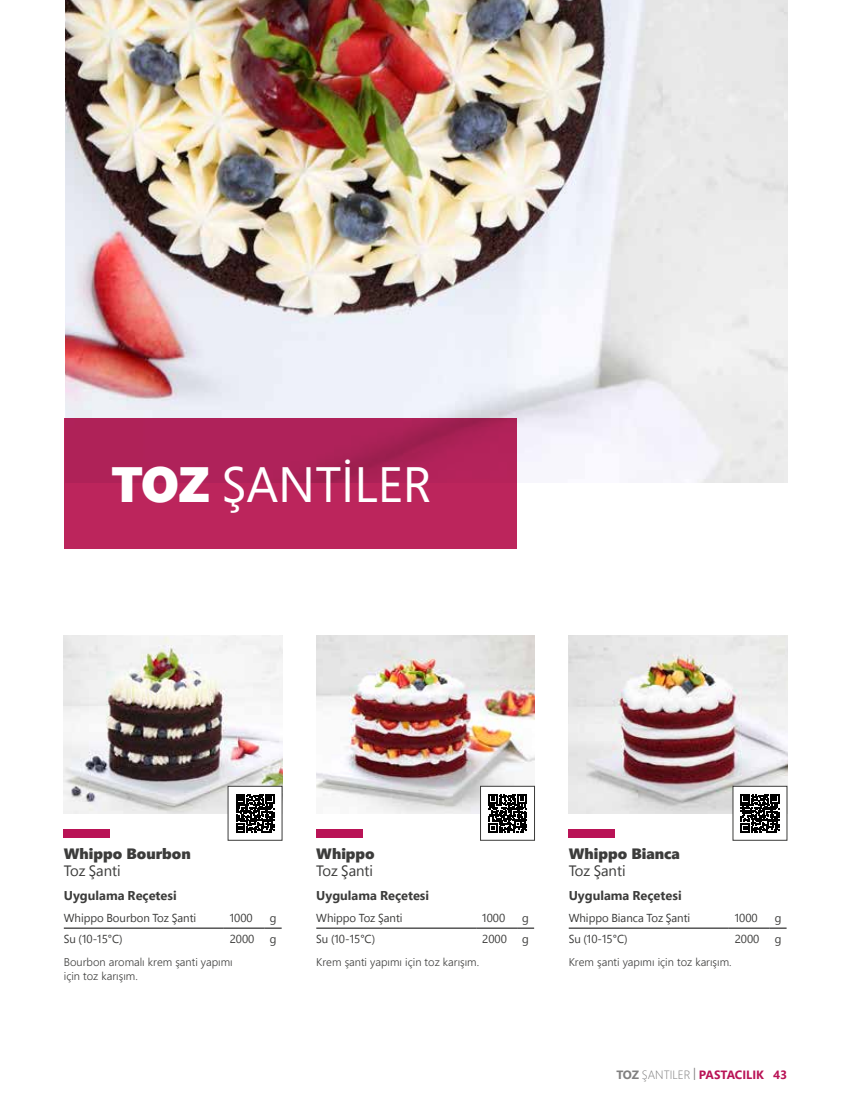
<style>
.page{position:relative;width:851px;height:1106px;background:#fff}
.page>*{position:absolute;margin:0;border:0;box-sizing:border-box;transform-origin:0 0}
.t1{font:49.5px "Segoe Pro";color:#fff}
.t2{font:15px "Segoe UI Black";color:#3c3c3b}
.t3{font:15px "Segoe Pro Display";color:#3c3c3b}
.t4{font:700 12.75px "Segoe Pro";color:#3c3c3b}
.t5{font:700 12px "Segoe Pro";color:#b91356}
.t6{font:11.55px "Segoe Pro Display";color:#3c3c3b}
.t7{font:300 11.25px/13.5px "Segoe Boot";color:#3c3c3b}
.s1{font-weight:900}
.s2{color:#818080}
.s3{font-family:"Segoe Pro Display";font-weight:300;color:#818080}
.s4{font-weight:400;color:#818080}
</style>
<div class="page">
<img style="left:64px;top:635px;width:218px;height:178px">
<img style="left:316px;top:635px;width:218px;height:178px">
<img style="left:568px;top:635px;width:219px;height:178px">
<div style="left:64px;top:829px;width:46px;height:8px;background:#b91356"></div>
<div style="left:316px;top:829px;width:46px;height:8px;background:#b91356"></div>
<div style="left:568px;top:829px;width:47px;height:8px;background:#b91356"></div>
<hr style="left:64px;top:927px;width:160px;height:1px;background:#000">
<hr style="left:224px;top:927px;width:40px;height:1px;background:#000">
<svg style="left:264px;top:927px;width:17px;height:1px"></svg>
<hr style="left:316px;top:927px;width:160px;height:1px;background:#000">
<hr style="left:476px;top:927px;width:41px;height:1px;background:#000">
<svg style="left:517px;top:927px;width:17px;height:1px"></svg>
<hr style="left:568px;top:927px;width:160px;height:1px;background:#000">
<hr style="left:728px;top:927px;width:41px;height:1px;background:#000">
<svg style="left:769px;top:927px;width:17px;height:1px"></svg>
<img style="left:66px;top:0;width:721px;height:483px">
<div style="left:65px;top:417px;width:452px;height:131px;background:#bc255c"></div>
<div style="left:228px;top:786px;width:54px;height:54px;background:#fff"></div>
<svg style="left:236px;top:794px;width:39px;height:39px"></svg>
<svg style="left:236px;top:794px;width:38px;height:38px"></svg>
<div style="left:480px;top:786px;width:54px;height:54px;background:#fff"></div>
<svg style="left:488px;top:794px;width:39px;height:39px"></svg>
<svg style="left:488px;top:794px;width:38px;height:38px"></svg>
<div style="left:480px;top:786px;width:54px;height:54px;border:1px solid #3c3c3b"></div>
<div style="left:732px;top:786px;width:54px;height:54px;background:#fff"></div>
<svg style="left:740px;top:794px;width:40px;height:39px"></svg>
<svg style="left:740px;top:794px;width:39px;height:38px"></svg>
<h1 class="t1" style="left:111px;top:450px;width:321px"><span class="s1">TOZ</span> ŞANTİLER</h1>
<p class="t2" style="left:64px;top:843px;width:128px">Whippo Bourbon</p>
<p class="t3" style="left:64px;top:860px;width:58px">Toz Şanti</p>
<p class="t4" style="left:64px;top:886px;width:114px">Uygulama Reçetesi</p>
<p class="t6" style="left:64px;top:909px;width:134px">Whippo Bourbon Toz Şanti</p>
<p class="t6" style="left:230px;top:909px;width:24px">1000</p>
<p class="t6" style="left:270px;top:909px;width:8px">g</p>
<p class="t6" style="left:64px;top:931px;width:60px">Su (10-15°C)</p>
<p class="t6" style="left:230px;top:931px;width:26px">2000</p>
<p class="t6" style="left:270px;top:931px;width:8px">g</p>
<p class="t7" style="left:64px;top:954px;width:170px">Bourbon aromalı krem şanti yapımı için toz karışım.</p>
<p class="t2" style="left:316px;top:843px;width:60px">Whippo</p>
<p class="t3" style="left:316px;top:860px;width:58px">Toz Şanti</p>
<p class="t4" style="left:316px;top:886px;width:114px">Uygulama Reçetesi</p>
<p class="t6" style="left:316px;top:909px;width:88px">Whippo Toz Şanti</p>
<p class="t6" style="left:482px;top:909px;width:24px">1000</p>
<p class="t6" style="left:522px;top:909px;width:8px">g</p>
<p class="t6" style="left:316px;top:931px;width:60px">Su (10-15°C)</p>
<p class="t6" style="left:482px;top:931px;width:26px">2000</p>
<p class="t6" style="left:522px;top:931px;width:8px">g</p>
<p class="t7" style="left:316px;top:954px;width:164px">Krem şanti yapımı için toz karışım.</p>
<p class="t2" style="left:568px;top:843px;width:113px">Whippo Bianca</p>
<p class="t3" style="left:568px;top:860px;width:58px">Toz Şanti</p>
<p class="t4" style="left:568px;top:886px;width:114px">Uygulama Reçetesi</p>
<p class="t6" style="left:568px;top:909px;width:123px">Whippo Bianca Toz Şanti</p>
<p class="t6" style="left:734px;top:909px;width:24px">1000</p>
<p class="t6" style="left:774px;top:909px;width:8px">g</p>
<p class="t6" style="left:568px;top:931px;width:60px">Su (10-15°C)</p>
<p class="t6" style="left:734px;top:931px;width:26px">2000</p>
<p class="t6" style="left:774px;top:931px;width:8px">g</p>
<p class="t7" style="left:568px;top:954px;width:164px">Krem şanti yapımı için toz karışım.</p>
<p class="t5" style="left:616px;top:1065px;width:172px"><span class="s2">TOZ</span> <span class="s3">ŞANTILER</span> <span class="s4">|</span> PASTACILIK 43</p>
</div>
